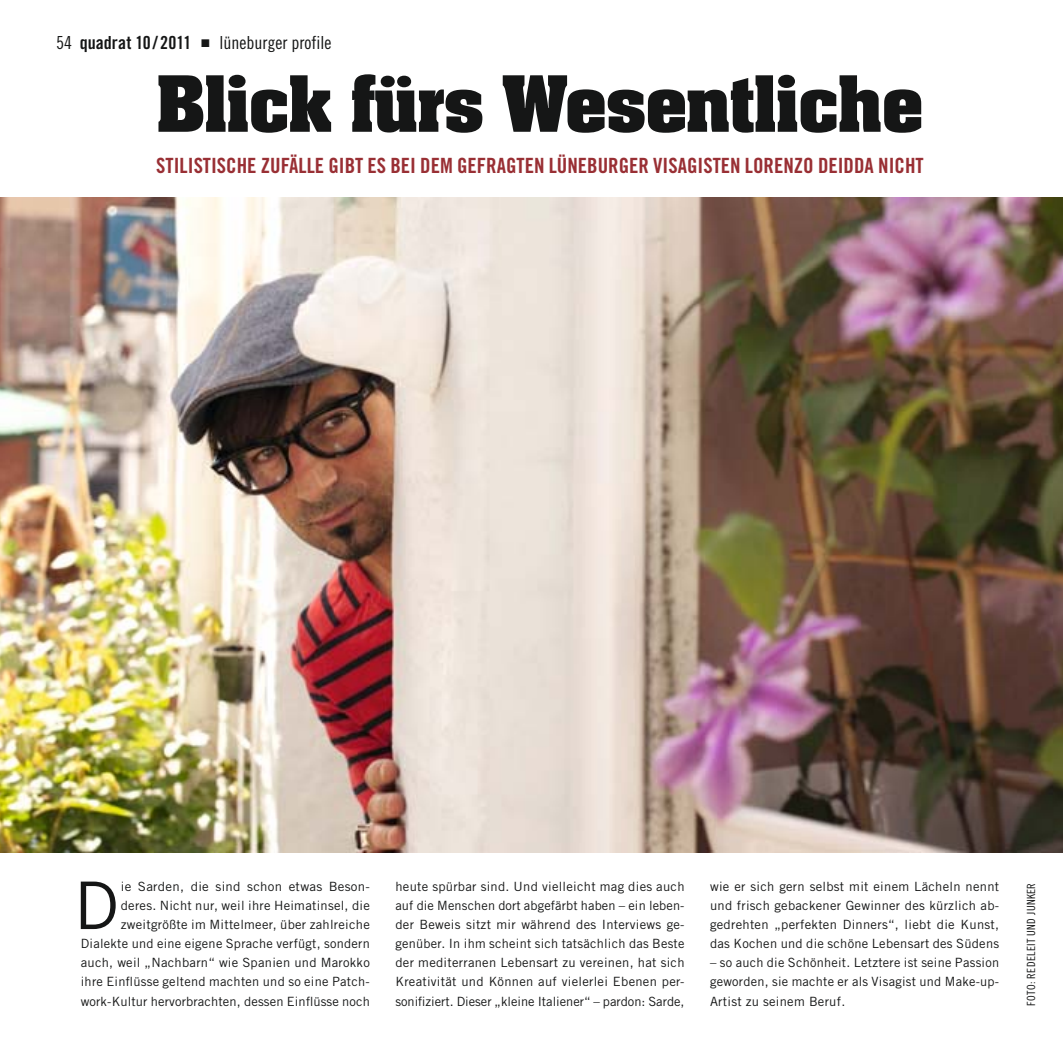
<style>
.page{position:relative;width:1063px;height:1063px;background:#fff}
.page>*{position:absolute;margin:0;border:0;box-sizing:border-box;transform-origin:0 0}
.t1{font:700 75px "Aachen SB";color:#151616}
.t2{font:65.7px "Trade Gothic LT Std";color:#151616}
.t3{font:21px "Trade Gothic LT Std Bd Cn 20";color:#992f34}
.t4{font:18px "Trade Gothic LT Std Cn 18";color:#151616}
.t5{font:12.75px/19.2px "Trade Gothic LT Std";letter-spacing:.02em;color:#151616;text-align:justify}
.t6{font:12.75px/19.2px "Trade Gothic LT Std";letter-spacing:.02em;color:#151616;text-align:right;scale:1.04 1}
.t7{font:11.25px "Trade Gothic LT Std Cn 18";letter-spacing:.03em;color:#151616}
.s1{font-family:"Trade Gothic LT Std Bd Cn 20"}
.s2{font-family:"European Pi Three"}
</style>
<div class="page">
<img style="left:0;top:198px;width:1063px;height:655px">
<h3 class="t4" style="left:56px;top:36px;width:277px">54 <span class="s1">quadrat 10 / 2011</span> <span class="s2">-</span> lüneburger profile</h3>
<h1 class="t1" style="left:157px;top:73px;width:767px">Blick fürs Wesentliche</h1>
<h3 class="t3" style="left:156px;top:157px;width:769px">STILISTISCHE ZUFÄLLE GIBT ES BEI DEM GEFRAGTEN LÜNEBURGER VISAGISTEN LORENZO DEIDDA NICHT</h3>
<p class="t6" style="left:81px;top:878px;width:280px">ie Sarden, die sind schon etwas Beson-<br>deres. Nicht nur, weil ihre Heimatinsel, die zweitgrößte im Mittelmeer, über zahlreiche Dialekte und eine eigene Sprache verfügt, sondern auch, weil „Nachbarn“ wie Spanien und Marokko ihre Einflüsse geltend machten und so eine Patch&shy;work-Kultur hervorbrachten, dessen Einflüsse noch</p>
<p class="t5" style="left:395px;top:878px;width:291px">heute spürbar sind. Und vielleicht mag dies auch auf die Menschen dort abgefärbt haben – ein leben&shy;der Beweis sitzt mir während des Interviews ge&shy;genüber. In ihm scheint sich tatsächlich das Beste der mediterranen Lebensart zu vereinen, hat sich Kreativität und Können auf vielerlei Ebenen per&shy;sonifiziert. Dieser „kleine Italiener“ – pardon: Sarde,</p>
<p class="t5" style="left:710px;top:878px;width:291px">wie er sich gern selbst mit einem Lächeln nennt und frisch gebackener Gewinner des kürzlich ab&shy;gedrehten „perfekten Dinners“, liebt die Kunst, das Kochen und die schöne Lebensart des Südens</p>
<h2 class="t2" style="left:74px;top:882px;width:46px">D</h2>
<p class="t5" style="left:710px;top:954px;width:291px">– so auch die Schönheit. Letztere ist seine Passion geworden, sie machte er als Visagist und Make-up-Artist zu seinem Beruf.</p>
<p class="t7" style="left:1027px;top:1006px;width:124px;rotate:-90deg">FOTO: REDELEIT UND JUNKER</p>
</div>
